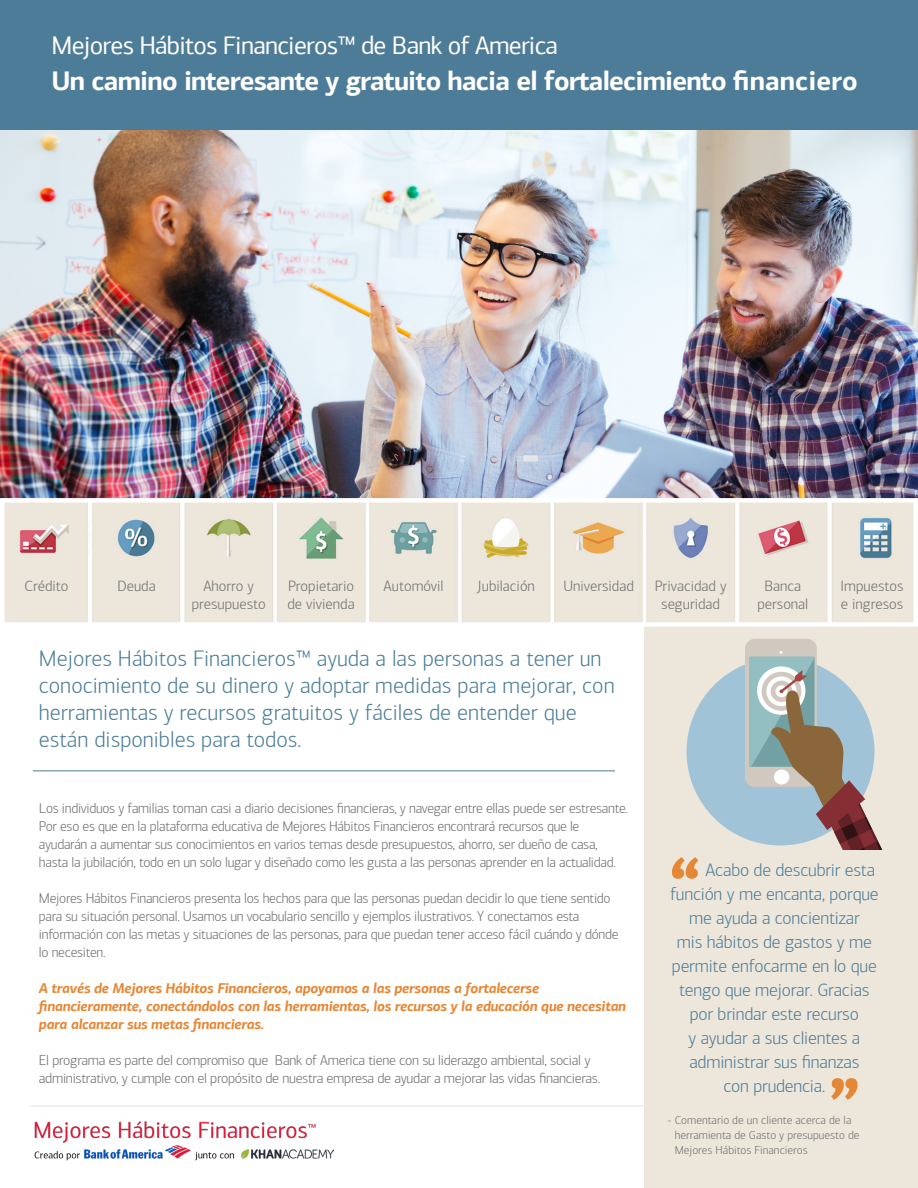
<style>
.page{position:relative;width:918px;height:1188px;background:#fff}
.page>*{position:absolute;margin:0;border:0;box-sizing:border-box;transform-origin:0 0}
.t1{font:700 77.85px "Connections";color:#e68736}
.t2{font:700 35.25px "Connections";letter-spacing:-.025em;color:#fff}
.t3{font:28.5px "Connections";color:#fff}
.t4{font:700 27px "Connections";letter-spacing:-.03em;color:#fffefc}
.t5{font:25.5px "Connections";letter-spacing:-.03em;color:#fffefc}
.t6{font:300 22.5px/27px "Connections";color:#4a7c98}
.t7{font:300 18px "Connections";letter-spacing:-.01em;color:#4a7c98}
.t8{font:300 15px/18px "Connections";color:#6d6e70;text-align:center}
.t9{font:300 14.25px/18px "Connections";letter-spacing:-.02em;color:#6d6e70}
.t10{font:italic 700 14.25px/18px "Connections";letter-spacing:-.02em;color:#e78633}
.t11{font:300 11.7px/15px "Connections";color:#6d6e70}
</style>
<div class="page">
<hr style="left:30px;top:1105px;width:845px;height:2px;background:#f0ecea">
<img style="left:34px;top:1121px;width:299px;height:40px">
<img style="left:0;top:129px;width:918px;height:369px">
<div style="left:645px;top:621px;width:273px;height:567px;background:#ede6db"></div>
<div style="left:687px;top:658px;width:187px;height:188px;background:#a0c3d8;border-radius:50%"></div>
<img style="left:5px;top:503px;width:908px;height:119px">
<div style="left:0;top:498px;width:918px;height:129px;border:4px solid #fff"></div>
<hr style="left:33px;top:770px;width:582px;height:1px;background:#4a7c98">
<div style="left:745px;top:639px;width:72px;height:148px;background:#d1c9bf;border-radius:10px"></div>
<svg style="left:750px;top:651px;width:133px;height:199px"></svg>
<div style="left:0;top:0;width:918px;height:129px;background:#4c7c98"></div>
<h3 class="t3" style="left:51px;top:24px;width:473px">Bank of America Better Money Habits®</h3>
<p class="t5" style="left:52px;top:30px;width:508px">Mejores Hábitos Financieros™ de Bank of America</p>
<p class="t4" style="left:52px;top:64px;width:807px">Un camino interesante y gratuito hacia el fortalecimiento financiero</p>
<h2 class="t2" style="left:51px;top:58px;width:815px">A free and engaging path to financial empowerment</h2>
<p class="t8" style="left:24px;top:577px;width:45px">Crédito</p>
<p class="t8" style="left:117px;top:577px;width:40px">Deuda</p>
<p class="t8" style="left:192px;top:577px;width:76px">Ahorro y presupuesto</p>
<p class="t8" style="left:384px;top:577px;width:62px">Automóvil</p>
<p class="t8" style="left:478px;top:577px;width:59px">Jubilación</p>
<p class="t8" style="left:563px;top:577px;width:72px">Universidad</p>
<p class="t8" style="left:655px;top:577px;width:73px">Privacidad y seguridad</p>
<p class="t8" style="left:757px;top:577px;width:52px">Banca personal</p>
<p class="t8" style="left:841px;top:577px;width:64px">Impuestos</p>
<p class="t8" style="left:287px;top:577px;width:69px;text-align:left">Propietario de vivienda</p>
<p class="t8" style="left:841px;top:595px;width:64px">e ingresos</p>
<p class="t6" style="left:39px;top:645px;width:577px">Mejores Hábitos Financieros™ ayuda a las personas a tener un conocimiento de su dinero y adoptar medidas para mejorar, con herramientas y recursos gratuitos y fáciles de entender que están disponibles para todos.</p>
<p class="t9" style="left:39px;top:799px;width:591px">Los individuos y familias toman casi a diario decisiones financieras, y navegar entre ellas puede ser estresante.<br>Por eso es que en la plataforma educativa de Mejores Hábitos Financieros encontrará recursos que le ayudarán a aumentar sus conocimientos en varios temas desde presupuestos, ahorro, ser dueño de casa,</p>
<p class="t9" style="left:39px;top:853px;width:578px">hasta la jubilación, todo en un solo lugar y diseñado como les gusta a las personas aprender en la actualidad.</p>
<p class="t9" style="left:39px;top:889px;width:581px">Mejores Hábitos Financieros presenta los hechos para que las personas puedan decidir lo que tiene sentido para su situación personal. Usamos un vocabulario sencillo y ejemplos ilustrativos. Y conectamos esta información con las metas y situaciones de las personas, para que puedan tener acceso fácil cuándo y dónde lo necesiten.</p>
<p class="t10" style="left:39px;top:979px;width:589px">A través de Mejores Hábitos Financieros, apoyamos a las personas a fortalecerse financieramente, conectándolos con las herramientas, los recursos y la educación que necesitan para alcanzar sus metas financieras.</p>
<p class="t9" style="left:39px;top:1051px;width:563px">El programa es parte del compromiso que Bank of America tiene con su liderazgo ambiental, social y administrativo, y cumple con el propósito de nuestra empresa de ayudar a mejorar las vidas financieras.</p>
<p class="t1" style="left:668px;top:839px;width:34px">“</p>
<p class="t7" style="left:706px;top:859px;width:171px">Acabo de descubrir esta</p>
<p class="t7" style="left:670px;top:883px;width:210px">función y me encanta, porque</p>
<p class="t7" style="left:689px;top:907px;width:172px">me ayuda a concientizar</p>
<p class="t7" style="left:677px;top:931px;width:196px">mis hábitos de gastos y me</p>
<p class="t7" style="left:672px;top:955px;width:206px">permite enfocarme en lo que</p>
<p class="t7" style="left:679px;top:979px;width:192px">tengo que mejorar. Gracias</p>
<p class="t7" style="left:690px;top:1003px;width:170px">por brindar este recurso</p>
<p class="t7" style="left:689px;top:1027px;width:173px">y ayudar a sus clientes a</p>
<p class="t7" style="left:689px;top:1051px;width:172px">administrar sus finanzas</p>
<p class="t7" style="left:723px;top:1075px;width:103px">con prudencia.</p>
<p class="t1" style="left:861px;top:1118px;width:34px;rotate:-180deg">“</p>
<p class="t11" style="left:675px;top:1112px;width:186px;text-indent:-7px">- Comentario de un cliente acerca de la herramienta de Gasto y presupuesto de<br>Mejores Hábitos Financieros</p>
</div>
